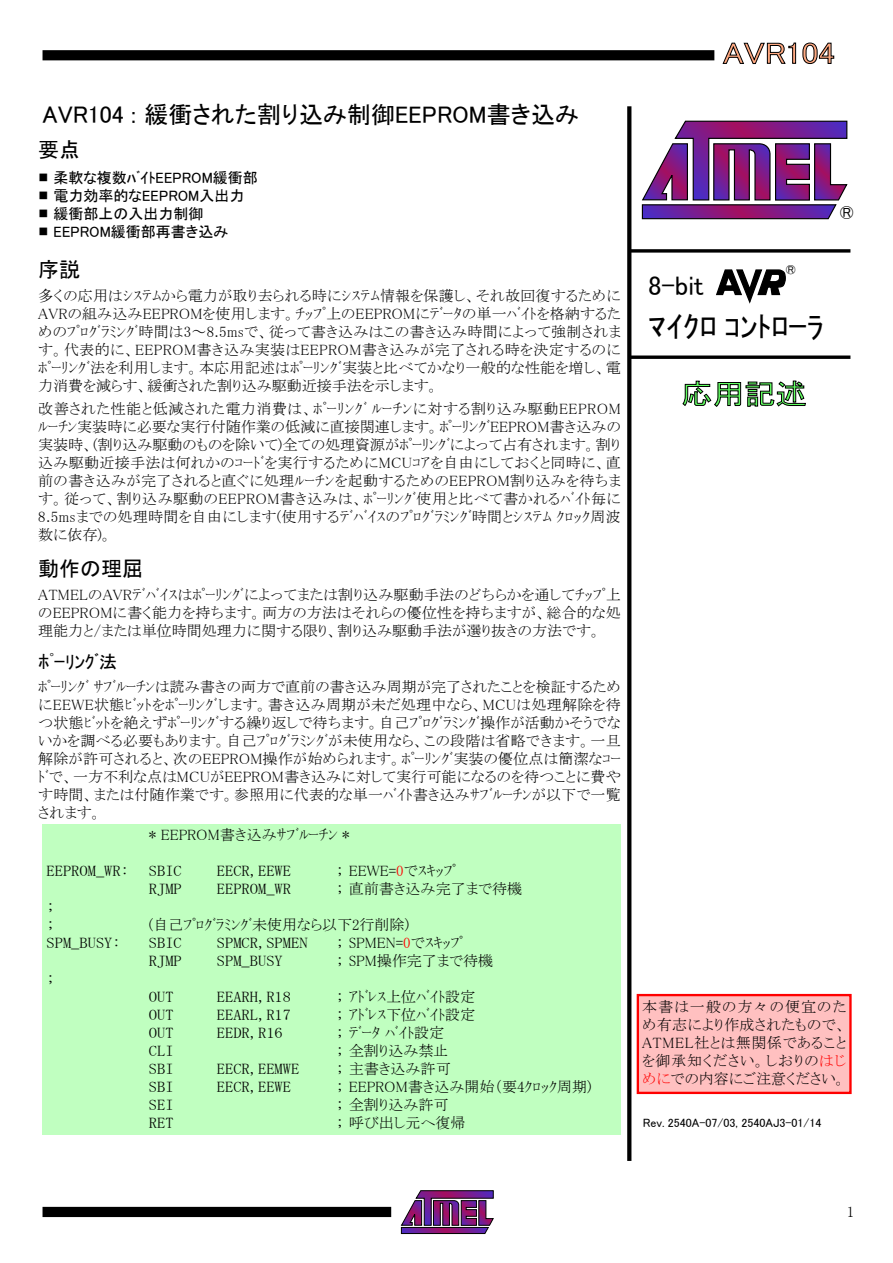
<style>
.page{position:relative;width:893px;height:1263px;background:#fff}
.page>*{position:absolute;margin:0;border:0;box-sizing:border-box;transform-origin:0 0}
.t1{font:30px "MS P Gothic";color:#000}
.t2{font:30px "MS P Gothic";color:#ffa880;scale:1.1 1}
.t3{font:28.5px "MS P Gothic";color:#60ff60;scale:1.1 1}
.t4{font:27px "MS P Gothic";color:#000}
.t5{font:24px "MS P Gothic";color:#000}
.t6{font:21px "MS P Gothic";color:#000}
.t7{font:18px "MS P Gothic";color:#000}
.t8{font:15px/18px "MS P Mincho";color:#000;text-align:justify}
.t9{font:15px/18px "MS Mincho";color:#000;scale:1.1 1}
.t10{font:15px "MS P Gothic";color:#000}
.t11{font:12px "MS P Gothic";color:#000}
.s1{font-size:10.5px}
.s2{font-family:"MS Mincho"}
.s3{color:#f00}
</style>
<div class="page">
<svg style="left:641px;top:120px;width:207px;height:100px"></svg>
<svg style="left:716px;top:269px;width:70px;height:35px"></svg>
<svg style="left:631px;top:355px;width:219px;height:4px"></svg>
<svg style="left:631px;top:249px;width:219px;height:4px"></svg>
<svg style="left:627px;top:106px;width:4px;height:1055px;fill:#000"></svg>
<svg style="left:682px;top:381px;width:124px;height:26px"></svg>
<svg style="left:401px;top:1190px;width:93px;height:44px"></svg>
<div style="left:43px;top:1207px;width:348px;height:10px;background:#000"></div>
<div style="left:43px;top:50px;width:671px;height:10px;background:#000"></div>
<svg style="left:723px;top:43px;width:73px;height:21px"></svg>
<svg style="left:802px;top:43px;width:32px;height:21px"></svg>
<div style="left:638px;top:995px;width:212px;height:98px;background:#ffc0c0"></div>
<div style="left:637px;top:994px;width:215px;height:100px;border:2px solid #f00"></div>
<div style="left:43px;top:824px;width:578px;height:310px;background:#c0ffc0"></div>
<h3 class="t5" style="left:43px;top:103px;width:538px">AVR104 : 緩衝された割り込み制御EEPROM書き込み</h3>
<h3 class="t6" style="left:38px;top:139px;width:43px">要点</h3>
<p class="t10" style="left:38px;top:170px;width:221px"><span class="s1">■</span> 柔軟な複数ﾊﾞｲﾄEEPROM緩衝部</p>
<p class="t10" style="left:38px;top:188px;width:208px"><span class="s1">■</span> 電力効率的なEEPROM入出力</p>
<p class="t10" style="left:38px;top:206px;width:167px"><span class="s1">■</span> 緩衝部上の入出力制御</p>
<p class="t10" style="left:38px;top:224px;width:192px"><span class="s1">■</span> EEPROM緩衝部再書き込み</p>
<h3 class="t6" style="left:38px;top:259px;width:43px">序説</h3>
<p class="t8" style="left:38px;top:287px;width:584px">多くの応用はｼｽﾃﾑから電力が取り去られる時にｼｽﾃﾑ情報を保護し、それ故回復するためにAVRの組み込みEEPROMを使用します。ﾁｯﾌﾟ上のEEPROMにﾃﾞｰﾀの単一ﾊﾞｲﾄを格納するためのﾌﾟﾛｸﾞﾗﾐﾝｸﾞ時間は3～8.5msで、従って書き込みはこの書き込み時間によって強制されます。代表的に、EEPROM書き込み実装はEEPROM書き込みが完了される時を決定するのにﾎﾟｰﾘﾝｸﾞ法を利用します。本応用記述はﾎﾟｰﾘﾝｸﾞ実装と比べてかなり一般的な性能を増し、電力消費を減らす、緩衝された割り込み駆動近接手法を示します。</p>
<p class="t8" style="left:38px;top:400px;width:584px">改善された性能と低減された電力消費は、ﾎﾟｰﾘﾝｸﾞ ﾙｰﾁﾝに対する割り込み駆動EEPROMﾙｰﾁﾝ実装時に必要な実行付随作業の低減に直接関連します。ﾎﾟｰﾘﾝｸﾞEEPROM書き込みの実装時、(割り込み駆動のものを除いて)全ての処理資源がﾎﾟｰﾘﾝｸﾞによって占有されます。割り込み駆動近接手法は何れかのｺｰﾄﾞを実行するためにMCUｺｱを自由にしておくと同時に、直前の書き込みが完了されると直ぐに処理ﾙｰﾁﾝを起動するためのEEPROM割り込みを待ちます。従って、割り込み駆動のEEPROM書き込みは、ﾎﾟｰﾘﾝｸﾞ使用と比べて書かれるﾊﾞｲﾄ毎に8.5msまでの処理時間を自由にします(使用するﾃﾞﾊﾞｲｽのﾌﾟﾛｸﾞﾗﾐﾝｸﾞ時間とｼｽﾃﾑ ｸﾛｯｸ周波数に依存)。</p>
<h3 class="t6" style="left:38px;top:558px;width:107px">動作の理屈</h3>
<p class="t8" style="left:38px;top:586px;width:584px">ATMELのAVRﾃﾞﾊﾞｲｽはﾎﾟｰﾘﾝｸﾞによってまたは割り込み駆動手法のどちらかを通してﾁｯﾌﾟ上のEEPROMに書く能力を持ちます。両方の方法はそれらの優位性を持ちますが、総合的な処理能力と/または単位時間処理力に関する限り、割り込み駆動手法が選り抜きの方法です。</p>
<p class="t7" style="left:38px;top:652px;width:80px">ﾎﾟｰﾘﾝｸﾞ法</p>
<p class="t8" style="left:38px;top:677px;width:584px">ﾎﾟｰﾘﾝｸﾞ ｻﾌﾞﾙｰﾁﾝは読み書きの両方で直前の書き込み周期が完了されたことを検証するためにEEWE状態ﾋﾞｯﾄをﾎﾟｰﾘﾝｸﾞします。書き込み周期が未だ処理中なら、MCUは処理解除を待つ状態ﾋﾞｯﾄを絶えずﾎﾟｰﾘﾝｸﾞする繰り返しで待ちます。自己ﾌﾟﾛｸﾞﾗﾐﾝｸﾞ操作が活動かそうでないかを調べる必要もあります。自己ﾌﾟﾛｸﾞﾗﾐﾝｸﾞが未使用なら、この段階は省略できます。一旦解除が許可されると、次のEEPROM操作が始められます。ﾎﾟｰﾘﾝｸﾞ実装の優位点は簡潔なｺｰﾄﾞで、一方不利な点はMCUがEEPROM書き込みに対して実行可能になるのを待つことに費やす時間、または付随作業です。参照用に代表的な単一ﾊﾞｲﾄ書き込みｻﾌﾞﾙｰﾁﾝが以下で一覧されます。</p>
<p class="t8" style="left:149px;top:826px;width:202px">* EEPROM書き込みｻﾌﾞﾙｰﾁﾝ *</p>
<p class="t9" style="left:47px;top:862px;width:77px">EEPROM_WR:</p>
<p class="t9" style="left:149px;top:862px;width:31px">SBIC</p>
<p class="t9" style="left:217px;top:862px;width:69px">EECR,EEWE</p>
<p class="t8" style="left:336px;top:862px;width:122px"><span class="s2">;</span> EEWE=<span class="s3">0</span>でｽｷｯﾌﾟ</p>
<p class="t9" style="left:149px;top:880px;width:31px">RJMP</p>
<p class="t9" style="left:217px;top:880px;width:69px">EEPROM_WR</p>
<p class="t8" style="left:336px;top:880px;width:188px"><span class="s2">;</span> 直前書き込み完了まで待機</p>
<p class="t9" style="left:47px;top:898px;width:9px">; ;</p>
<p class="t8" style="left:149px;top:916px;width:262px">(自己ﾌﾟﾛｸﾞﾗﾐﾝｸﾞ未使用なら以下2行削除)</p>
<p class="t9" style="left:47px;top:934px;width:69px">SPM_BUSY:</p>
<p class="t9" style="left:149px;top:934px;width:31px">SBIC</p>
<p class="t9" style="left:217px;top:934px;width:84px">SPMCR,SPMEN</p>
<p class="t8" style="left:336px;top:934px;width:129px"><span class="s2">;</span> SPMEN=<span class="s3">0</span>でｽｷｯﾌﾟ</p>
<p class="t9" style="left:149px;top:952px;width:31px">RJMP</p>
<p class="t9" style="left:217px;top:952px;width:61px">SPM_BUSY</p>
<p class="t8" style="left:336px;top:952px;width:159px"><span class="s2">;</span> SPM操作完了まで待機</p>
<p class="t9" style="left:47px;top:970px;width:9px">;</p>
<p class="t9" style="left:149px;top:988px;width:24px">OUT</p>
<p class="t9" style="left:217px;top:988px;width:69px">EEARH,R18</p>
<p class="t8" style="left:336px;top:988px;width:141px"><span class="s2">;</span> ｱﾄﾞﾚｽ上位ﾊﾞｲﾄ設定</p>
<p class="t9" style="left:149px;top:1006px;width:24px">OUT</p>
<p class="t9" style="left:217px;top:1006px;width:69px">EEARL,R17</p>
<p class="t8" style="left:336px;top:1006px;width:141px"><span class="s2">;</span> ｱﾄﾞﾚｽ下位ﾊﾞｲﾄ設定</p>
<p class="t9" style="left:149px;top:1024px;width:24px">OUT</p>
<p class="t9" style="left:217px;top:1024px;width:61px">EEDR,R16</p>
<p class="t8" style="left:336px;top:1024px;width:110px"><span class="s2">;</span> ﾃﾞｰﾀ ﾊﾞｲﾄ設定</p>
<p class="t9" style="left:149px;top:1042px;width:24px">CLI</p>
<p class="t8" style="left:336px;top:1042px;width:114px"><span class="s2">;</span> 全割り込み禁止</p>
<p class="t9" style="left:149px;top:1060px;width:24px">SBI</p>
<p class="t9" style="left:217px;top:1060px;width:76px">EECR,EEMWE</p>
<p class="t8" style="left:336px;top:1060px;width:116px"><span class="s2">;</span> 主書き込み許可</p>
<p class="t9" style="left:149px;top:1078px;width:24px">SBI</p>
<p class="t9" style="left:217px;top:1078px;width:69px">EECR,EEWE</p>
<p class="t8" style="left:336px;top:1078px;width:257px"><span class="s2">;</span> EEPROM書き込み開始（要4ｸﾛｯｸ周期)</p>
<p class="t9" style="left:149px;top:1096px;width:24px">SEI</p>
<p class="t8" style="left:336px;top:1096px;width:114px"><span class="s2">;</span> 全割り込み許可</p>
<p class="t9" style="left:149px;top:1114px;width:24px">RET</p>
<p class="t8" style="left:336px;top:1114px;width:131px"><span class="s2">;</span> 呼び出し元へ復帰</p>
<h1 class="t2" style="left:723px;top:38px;width:103px">AVR104</h1>
<h3 class="t6" style="left:840px;top:202px;width:16px">®</h3>
<p class="t10" style="left:786px;top:262px;width:12px">®</p>
<h3 class="t4" style="left:648px;top:271px;width:57px">8-bit</h3>
<h1 class="t1" style="left:648px;top:311px;width:177px">ﾏｲｸﾛ ｺﾝﾄﾛｰﾗ</h1>
<h2 class="t3" style="left:681px;top:379px;width:116px">応用記述</h2>
<p class="t8" style="left:642px;top:998px;width:206px">本書は一般の方々の便宜のため有志により作成されたもので、ATMEL社とは無関係であることを御承知ください。しおりの<span class="s3">はじめに</span>での内容にご注意ください。</p>
<p class="t11" style="left:643px;top:1116px;width:180px">Rev. 2540A-07/03, 2540AJ3-01/14</p>
<p class="t8" style="left:847px;top:1202px;width:9px">1</p>
</div>
